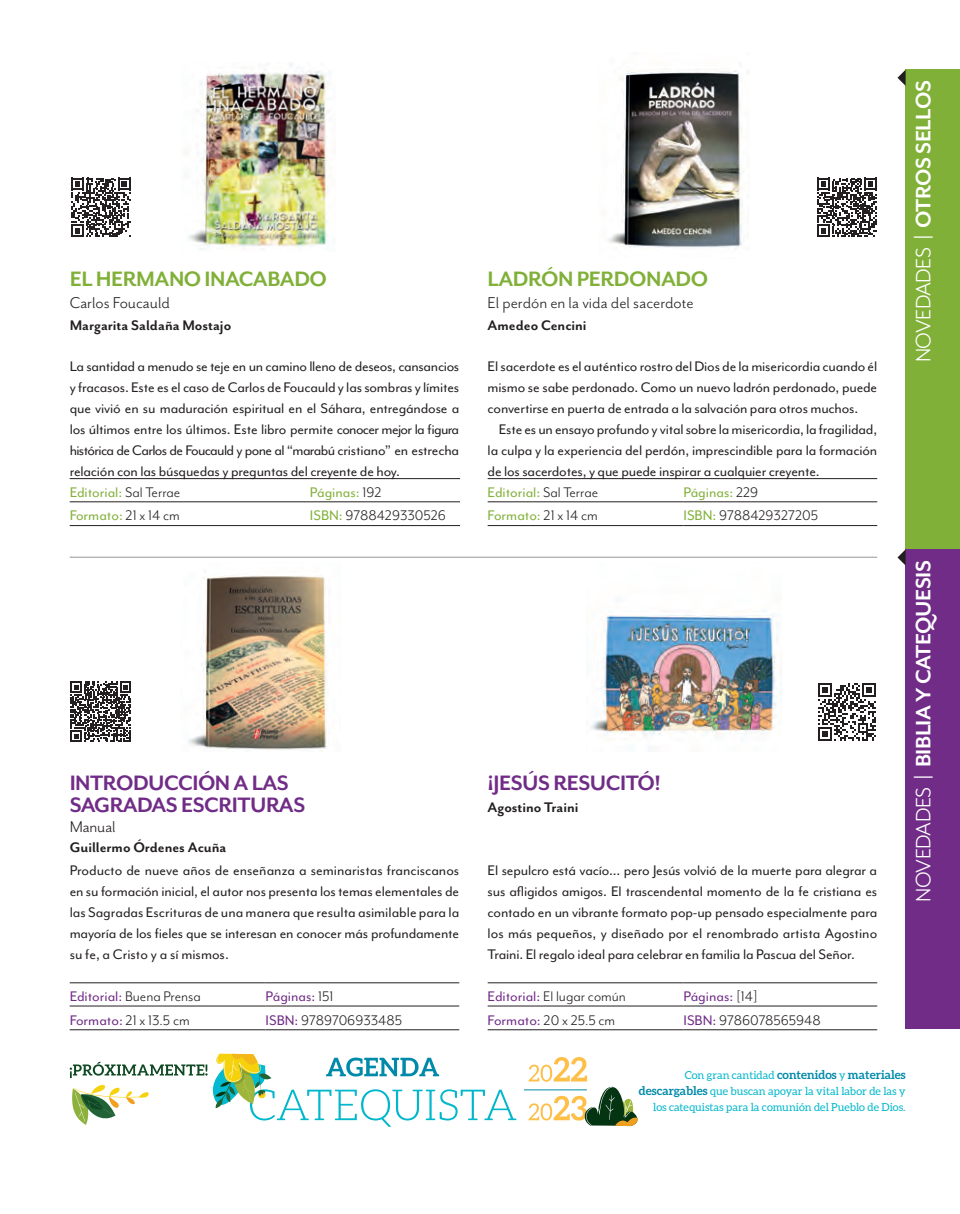
<style>
.page{position:relative;width:960px;height:1214px;background:#fff}
.page>*{position:absolute;margin:0;border:0;box-sizing:border-box;transform-origin:0 0}
.t1{font:700 24px "Mr Eaves San OT";letter-spacing:-.02em;color:#702c86}
.t2{font:700 24px "Mr Eaves San OT";letter-spacing:-.02em;color:#fff}
.t3{font:700 24px "Mr Eaves San OT";letter-spacing:-.02em;color:#81b039}
.t4{font:18px "Mr Eaves San OT";color:#231f20}
.t5{font:16px/21px "Mr Eaves Mod OT";letter-spacing:-.01em;color:#231f20;text-align:justify}
.t6{font:16px "Mr Eaves Mod OT";color:#231f20}
.t7{font:16px "Mr Eaves Mod OT";color:#81b039}
.t8{font:700 16px "Mr Eaves San OT";color:#231f20}
.t9{font:16px "Mr Eaves Mod OT";color:#702c86}
.t10{font:700 12px "Aleo";color:#008aa9}
.t11{font:11px/16px "Aleo";color:#00b7cb;text-align:right}
.s1{color:#231f20}
.s2{color:#81b039}
.s3{color:#702c86}
.s4{font-weight:400}
.s5{font-weight:400;font-size:11px;color:#00b7cb}
.s6{font-weight:700;font-size:12px;color:#008aa9}
</style>
<div class="page">
<div style="left:905px;top:70px;width:54px;height:479px;background:#81b039"></div>
<svg style="left:897px;top:70px;width:8px;height:15px"></svg>
<div style="left:905px;top:549px;width:54px;height:480px;background:#702c86"></div>
<svg style="left:897px;top:550px;width:8px;height:15px"></svg>
<hr style="left:70px;top:557px;width:806px;height:1px;background:#939598">
<img style="left:586px;top:599px;width:192px;height:151px">
<hr style="left:487px;top:982px;width:196px;height:1px;background:#231f20">
<hr style="left:683px;top:982px;width:193px;height:1px;background:#231f20">
<hr style="left:487px;top:1005px;width:196px;height:1px;background:#231f20">
<hr style="left:683px;top:1005px;width:193px;height:1px;background:#231f20">
<hr style="left:487px;top:1029px;width:196px;height:1px;background:#231f20">
<hr style="left:683px;top:1029px;width:193px;height:1px;background:#231f20">
<svg style="left:818px;top:683px;width:57px;height:57px"></svg>
<img style="left:188px;top:575px;width:142px;height:177px">
<svg style="left:71px;top:681px;width:60px;height:61px"></svg>
<hr style="left:70px;top:982px;width:195px;height:1px;background:#231f20">
<hr style="left:265px;top:982px;width:194px;height:1px;background:#231f20">
<hr style="left:70px;top:1005px;width:195px;height:1px;background:#231f20">
<hr style="left:265px;top:1005px;width:194px;height:1px;background:#231f20">
<hr style="left:70px;top:1029px;width:195px;height:1px;background:#231f20">
<hr style="left:265px;top:1029px;width:194px;height:1px;background:#231f20">
<hr style="left:70px;top:478px;width:240px;height:1px;background:#231f20">
<hr style="left:310px;top:478px;width:150px;height:1px;background:#231f20">
<hr style="left:70px;top:501px;width:240px;height:1px;background:#231f20">
<hr style="left:310px;top:501px;width:150px;height:1px;background:#231f20">
<hr style="left:70px;top:525px;width:240px;height:1px;background:#231f20">
<hr style="left:310px;top:525px;width:150px;height:1px;background:#231f20">
<svg style="left:71px;top:178px;width:59px;height:59px"></svg>
<svg style="left:817px;top:178px;width:59px;height:59px"></svg>
<hr style="left:487px;top:478px;width:196px;height:1px;background:#231f20">
<hr style="left:683px;top:478px;width:193px;height:1px;background:#231f20">
<hr style="left:487px;top:501px;width:196px;height:1px;background:#231f20">
<hr style="left:683px;top:501px;width:193px;height:1px;background:#231f20">
<hr style="left:487px;top:525px;width:196px;height:1px;background:#231f20">
<hr style="left:683px;top:525px;width:193px;height:1px;background:#231f20">
<img style="left:186px;top:62px;width:145px;height:185px">
<img style="left:608px;top:69px;width:140px;height:181px">
<hr style="left:523px;top:1089px;width:63px;height:1px;background:#008aa9">
<svg style="left:528px;top:1057px;width:109px;height:69px"></svg>
<svg style="left:70px;top:1053px;width:446px;height:74px"></svg>
<p class="t3" style="left:70px;top:265px;width:259px">EL HERMANO INACABADO</p>
<p class="t4" style="left:70px;top:293px;width:102px">Carlos Foucauld</p>
<p class="t8" style="left:70px;top:316px;width:163px">Margarita Saldaña Mostajo</p>
<p class="t5" style="left:70px;top:356px;width:391px">La santidad a menudo se teje en un camino lleno de deseos, cansancios y fracasos. Este es el caso de Carlos de Foucauld y las sombras y límites que vivió en su maduración espiritual en el Sáhara, entregándose a los últimos entre los últimos. Este libro permite conocer mejor la figura histórica de Carlos de Foucauld y pone al “marabú cristiano” en estrecha relación con las búsquedas y preguntas del creyente de hoy.</p>
<p class="t7" style="left:70px;top:483px;width:112px">Editorial: <span class="s1">Sal Terrae</span></p>
<p class="t7" style="left:310px;top:483px;width:73px">Páginas: <span class="s1">192</span></p>
<p class="t7" style="left:70px;top:507px;width:112px">Formato: <span class="s1">21 x 14 cm</span></p>
<p class="t6" style="left:310px;top:507px;width:137px"><span class="s2">ISBN:</span> 9788429330526</p>
<p class="t1" style="left:70px;top:769px;width:220px">INTRODUCCIÓN A LAS</p>
<p class="t1" style="left:70px;top:791px;width:237px">SAGRADAS ESCRITURAS</p>
<p class="t4" style="left:70px;top:817px;width:47px">Manual</p>
<p class="t8" style="left:70px;top:838px;width:158px">Guillermo Órdenes Acuña</p>
<p class="t5" style="left:70px;top:860px;width:391px">Producto de nueve años de enseñanza a seminaristas franciscanos en su formación inicial, el autor nos presenta los temas elementales de las Sagradas Escrituras de una manera que resulta asimilable para la mayoría de los fieles que se interesan en conocer más profundamente su fe, a Cristo y a sí mismos.</p>
<p class="t6" style="left:70px;top:987px;width:133px"><span class="s3">Editorial:</span> Buena Prensa</p>
<p class="t9" style="left:265px;top:987px;width:69px">Páginas: <span class="s1">151</span></p>
<p class="t6" style="left:70px;top:1011px;width:121px"><span class="s3">Formato:</span> 21 x 13.5 cm</p>
<p class="t6" style="left:265px;top:1011px;width:138px"><span class="s3">ISBN:</span> 9789706933485</p>
<p class="t3" style="left:487px;top:265px;width:222px">LADRÓN PERDONADO</p>
<p class="t4" style="left:487px;top:293px;width:207px">El perdón en la vida del sacerdote</p>
<p class="t8" style="left:487px;top:316px;width:100px">Amedeo Cencini</p>
<p class="t5" style="left:487px;top:356px;width:391px">El sacerdote es el auténtico rostro del Dios de la misericordia cuando él mismo se sabe perdonado. Como un nuevo ladrón perdonado, puede convertirse en puerta de entrada a la salvación para otros muchos.</p>
<p class="t5" style="left:487px;top:419px;width:391px;text-indent:11px">Este es un ensayo profundo y vital sobre la misericordia, la fragilidad, la culpa y la experiencia del perdón, imprescindible para la formación de los sacerdotes, y que puede inspirar a cualquier creyente.</p>
<p class="t7" style="left:487px;top:483px;width:112px">Editorial: <span class="s1">Sal Terrae</span></p>
<p class="t7" style="left:683px;top:483px;width:76px">Páginas: <span class="s1">229</span></p>
<p class="t7" style="left:487px;top:507px;width:112px">Formato: <span class="s1">21 x 14 cm</span></p>
<p class="t6" style="left:683px;top:507px;width:136px"><span class="s2">ISBN:</span> 9788429327205</p>
<p class="t1" style="left:487px;top:769px;width:175px">¡JESÚS RESUCITÓ!</p>
<p class="t8" style="left:487px;top:798px;width:92px">Agostino Traini</p>
<p class="t5" style="left:487px;top:860px;width:391px">El sepulcro está vacío... pero Jesús volvió de la muerte para alegrar a sus afligidos amigos. El trascendental momento de la fe cristiana es contado en un vibrante formato pop-up pensado especialmente para los más pequeños, y diseñado por el renombrado artista Agostino Traini. El regalo ideal para celebrar en familia la Pascua del Señor.</p>
<p class="t6" style="left:487px;top:987px;width:140px"><span class="s3">Editorial:</span> El lugar común</p>
<p class="t9" style="left:683px;top:987px;width:76px">Páginas: <span class="s1">[14]</span></p>
<p class="t6" style="left:487px;top:1011px;width:129px"><span class="s3">Formato:</span> 20 x 25.5 cm</p>
<p class="t6" style="left:683px;top:1011px;width:139px"><span class="s3">ISBN:</span> 9786078565948</p>
<h1 class="t2" style="left:909px;top:362px;width:283px;rotate:-90deg"><span class="s4">NOVEDADES</span> | OTROS SELLOS</h1>
<h1 class="t2" style="left:909px;top:902px;width:343px;rotate:-90deg"><span class="s4">NOVEDADES</span> | BIBLIA Y CATEQUESIS</h1>
<p class="t10" style="left:684px;top:1066px;width:222px"><span class="s5">Con gran cantidad</span> contenidos <span class="s5">y</span> materiales</p>
<p class="t11" style="left:638px;top:1083px;width:268px"><span class="s6">descargables</span> que buscan apoyar la vital labor de las y los catequistas para la comunión del Pueblo de Dios.</p>
</div>
